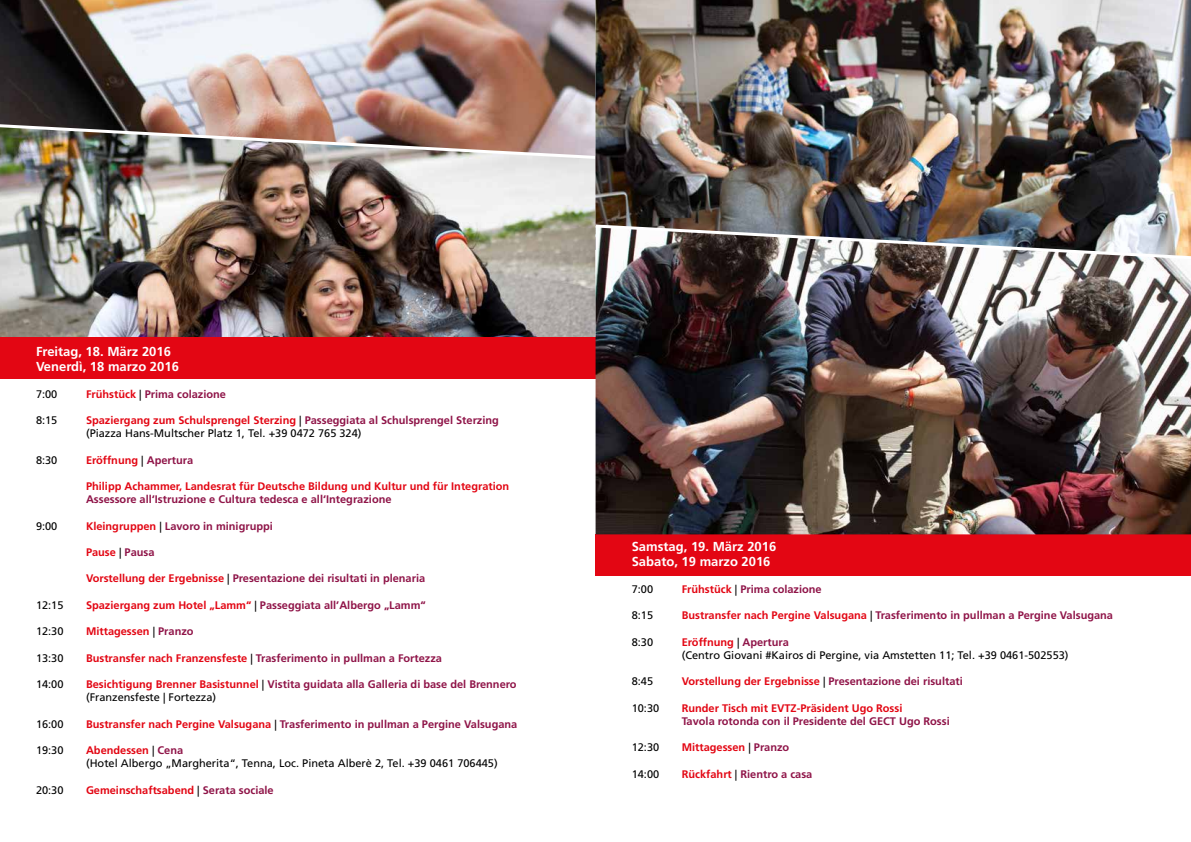
<style>
.page{position:relative;width:1191px;height:842px;background:#fff}
.page>*{position:absolute;margin:0;border:0;box-sizing:border-box;transform-origin:0 0}
.t1{font:700 13px/15.6px "Frutiger LT Std";color:#fff}
.t2{font:700 11px/13.2px "Frutiger LT Std";color:#8f1448}
.t3{font:11px/13.2px "Frutiger LT Std";color:#000}
.t4{font:700 11px "Frutiger LT Std";color:#e30613}
.s1{color:#e30613}
.s2{font-weight:400;color:#000}
.s3{font-weight:700;color:#e30613}
.s4{font-weight:700;color:#8f1448}
.s5{color:#8f1448}
</style>
<div class="page">
<img style="left:0;top:0;width:595px;height:119px">
<img style="left:0;top:161px;width:595px;height:176px">
<div style="left:0;top:337px;width:595px;height:41px;background:#e30613"></div>
<div style="left:595px;top:534px;width:596px;height:41px;background:#e30613"></div>
<img style="left:0;top:119px;width:595px;height:42px">
<img style="left:595px;top:0;width:596px;height:223px">
<img style="left:595px;top:265px;width:596px;height:269px">
<img style="left:592px;top:223px;width:599px;height:42px">
<p class="t1" style="left:36px;top:343px;width:144px">Freitag, 18. März 2016<br>Venerdì, 18 marzo 2016</p>
<p class="t3" style="left:36px;top:387px;width:23px">7:00</p>
<p class="t2" style="left:86px;top:387px;width:141px"><span class="s1">Frühstück</span> <span class="s2">|</span> Prima colazione</p>
<p class="t3" style="left:36px;top:414px;width:23px">8:15</p>
<p class="t3" style="left:86px;top:414px;width:414px"><span class="s3">Spaziergang zum Schulsprengel Sterzing</span> | <span class="s4">Passeggiata al Schulsprengel Sterzing </span>(Piazza Hans-Multscher Platz 1, Tel. +39 0472 765 324)</p>
<p class="t3" style="left:36px;top:453px;width:23px">8:30</p>
<p class="t4" style="left:86px;top:453px;width:109px">Eröffnung <span class="s2">|</span> <span class="s5">Apertura</span></p>
<p class="t4" style="left:86px;top:480px;width:425px">Philipp Achammer, Landesrat für Deutsche Bildung und Kultur und für Integration</p>
<p class="t2" style="left:86px;top:493px;width:307px">Assessore all‘Istruzione e Cultura tedesca e all‘Integrazione</p>
<p class="t3" style="left:36px;top:519px;width:23px">9:00</p>
<p class="t2" style="left:86px;top:519px;width:188px"><span class="s1">Kleingruppen</span> <span class="s2">|</span> Lavoro in minigruppi</p>
<p class="t4" style="left:86px;top:546px;width:70px">Pause <span class="s2">|</span> <span class="s5">Pausa</span></p>
<p class="t2" style="left:86px;top:572px;width:341px"><span class="s1">Vorstellung der Ergebnisse</span> <span class="s2">|</span> Presentazione dei risultati in plenaria</p>
<p class="t3" style="left:36px;top:598px;width:29px">12:15</p>
<p class="t2" style="left:86px;top:598px;width:341px"><span class="s1">Spaziergang zum Hotel „Lamm“</span> <span class="s2">|</span> Passeggiata all’Albergo „Lamm“</p>
<p class="t3" style="left:36px;top:625px;width:29px">12:30</p>
<p class="t4" style="left:86px;top:625px;width:109px">Mittagessen <span class="s2">|</span> <span class="s5">Pranzo</span></p>
<p class="t3" style="left:36px;top:651px;width:29px">13:30</p>
<p class="t2" style="left:86px;top:651px;width:357px"><span class="s1">Bustransfer nach Franzensfeste</span> <span class="s2">|</span> Trasferimento in pullman a Fortezza</p>
<p class="t3" style="left:36px;top:678px;width:29px">14:00</p>
<p class="t2" style="left:86px;top:678px;width:432px"><span class="s1">Besichtigung Brenner Basistunnel</span> <span class="s2">|</span> Vistita guidata alla Galleria di base del Brennero <span class="s2">(Franzensfeste | Fortezza)</span></p>
<p class="t3" style="left:36px;top:717px;width:29px">16:00</p>
<p class="t2" style="left:86px;top:717px;width:433px"><span class="s1">Bustransfer nach Pergine Valsugana</span> <span class="s2">|</span> Trasferimento in pullman a Pergine Valsugana</p>
<p class="t3" style="left:36px;top:744px;width:29px">19:30</p>
<p class="t3" style="left:86px;top:744px;width:413px"><span class="s3">Abendessen</span> | <span class="s4">Cena<br></span>(Hotel Albergo „Margherita“, Tenna, Loc. Pineta Alberè 2, Tel. +39 0461 706445)</p>
<p class="t3" style="left:36px;top:783px;width:29px">20:30</p>
<p class="t4" style="left:86px;top:783px;width:189px">Gemeinschaftsabend <span class="s2">|</span> <span class="s5">Serata sociale</span></p>
<p class="t1" style="left:632px;top:538px;width:146px">Samstag, 19. März 2016<br>Sabato, 19 marzo 2016</p>
<p class="t3" style="left:632px;top:582px;width:23px">7:00</p>
<p class="t2" style="left:682px;top:582px;width:141px"><span class="s1">Frühstück</span> <span class="s2">|</span> Prima colazione</p>
<p class="t3" style="left:632px;top:609px;width:23px">8:15</p>
<p class="t2" style="left:682px;top:609px;width:433px"><span class="s1">Bustransfer nach Pergine Valsugana</span> <span class="s2">|</span> Trasferimento in pullman a Pergine Valsugana</p>
<p class="t3" style="left:632px;top:635px;width:23px">8:30</p>
<p class="t3" style="left:682px;top:635px;width:388px"><span class="s3">Eröffnung</span> | <span class="s4">Apertura<br></span>(Centro Giovani #Kairos di Pergine, via Amstetten 11; Tel. +39 0461-502553)</p>
<p class="t3" style="left:632px;top:675px;width:23px">8:45</p>
<p class="t2" style="left:682px;top:675px;width:282px"><span class="s1">Vorstellung der Ergebnisse</span> <span class="s2">|</span> Presentazione dei risultati</p>
<p class="t3" style="left:632px;top:701px;width:29px">10:30</p>
<p class="t4" style="left:682px;top:701px;width:222px">Runder Tisch mit EVTZ-Präsident Ugo Rossi</p>
<p class="t2" style="left:682px;top:714px;width:269px">Tavola rotonda con il Presidente del GECT Ugo Rossi</p>
<p class="t3" style="left:632px;top:741px;width:29px">12:30</p>
<p class="t4" style="left:682px;top:741px;width:109px">Mittagessen <span class="s2">|</span> <span class="s5">Pranzo</span></p>
<p class="t3" style="left:632px;top:767px;width:29px">14:00</p>
<p class="t2" style="left:682px;top:767px;width:132px"><span class="s1">Rückfahrt</span> <span class="s2">|</span> Rientro a casa</p>
</div>
